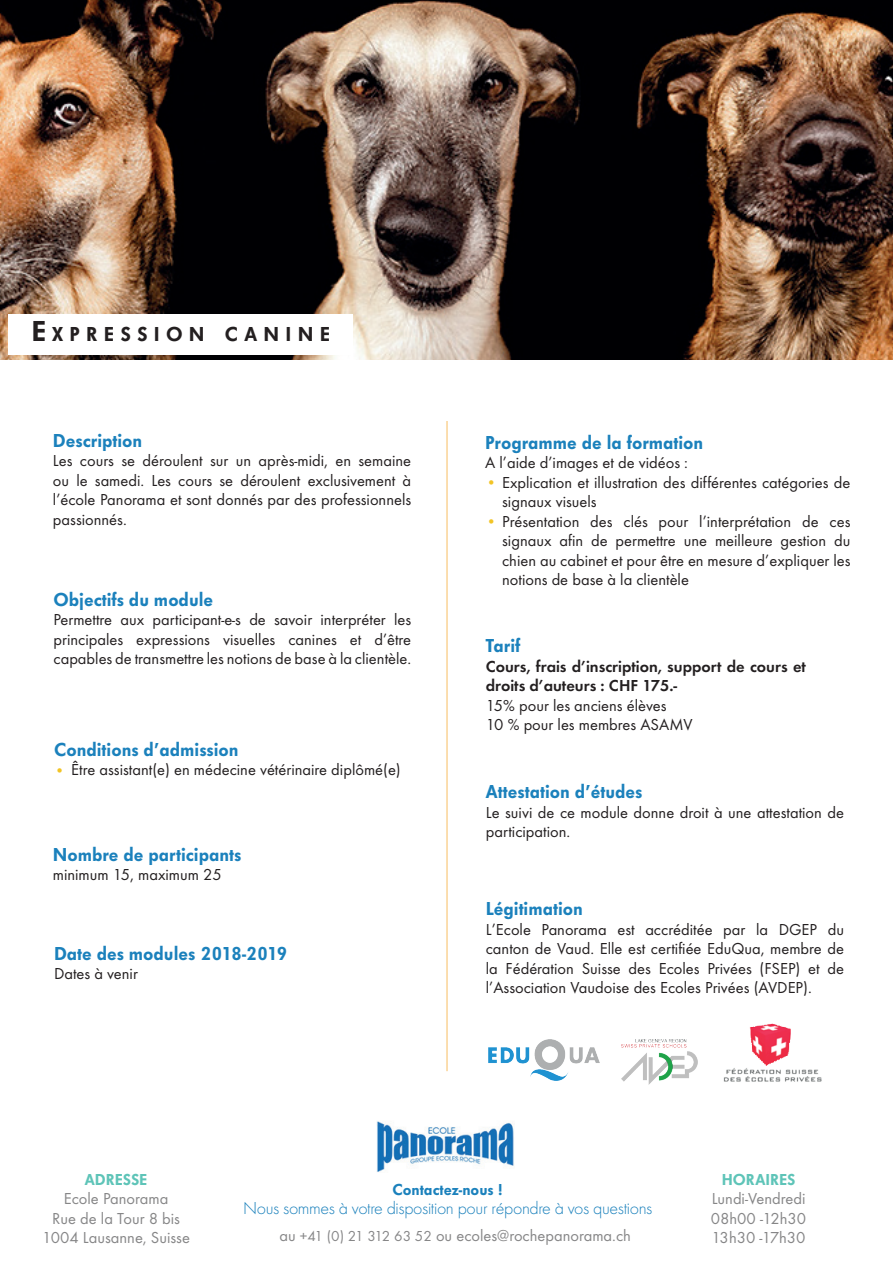
<style>
.page{position:relative;width:893px;height:1263px;background:#fff}
.page>*{position:absolute;margin:0;border:0;box-sizing:border-box;transform-origin:0 0}
.t1{font:800 21px "Futura EF";letter-spacing:.3em;color:#231f20}
.t2{font:800 19.5px "Futura EF";color:#1b81bc}
.t3{font:300 18px "Futura EF";letter-spacing:-.02em;color:#1b81bc}
.t4{font:16.5px/19.5px "Futura EF";color:#231f20;text-align:justify}
.t5{font:16.5px/19.5px "Futura EF";color:#868687;text-align:justify}
.t6{font:600 16.5px/19.5px "Futura EF";color:#231f20}
.t7{font:800 16.5px "Futura EF";color:#5ec4b8}
.t8{font:800 16.5px "Futura EF";color:#1b81bc}
.t9{font:16.5px "Minion Pro";color:#f2c425}
.s1{font-size:30px}
.s2{font-family:"Minion Pro";color:#f2c425}
.s3{font-size:15px}
</style>
<div class="page">
<img style="left:0;top:0;width:893px;height:359px">
<div style="left:8px;top:314px;width:345px;height:40px;background:#fff"></div>
<hr style="left:446px;top:421px;width:2px;height:650px;background:#fad396">
<img style="left:622px;top:1040px;width:75px;height:45px">
<img style="left:488px;top:1040px;width:111px;height:41px">
<img style="left:723px;top:1023px;width:99px;height:59px">
<img style="left:376px;top:1121px;width:139px;height:51px">
<p class="t1" style="left:31px;top:322px;width:298px"><span class="s1">E</span>XPRESSION CANINE</p>
<p class="t2" style="left:53px;top:428px;width:91px">Description</p>
<p class="t4" style="left:53px;top:451px;width:360px">Les cours se déroulent sur un après-midi, en semaine ou le samedi. Les cours se déroulent exclusivement à l’école Panorama et sont donnés par des professionnels passionnés.</p>
<p class="t2" style="left:54px;top:587px;width:161px">Objectifs du module</p>
<p class="t4" style="left:54px;top:610px;width:359px">Permettre aux participant-e-s de savoir interpréter les principales expressions visuelles canines et d’être capables de transmettre les notions de base à la clientèle.</p>
<p class="t2" style="left:54px;top:737px;width:186px">Conditions d’admission</p>
<p class="t4" style="left:56px;top:760px;width:346px"><span class="s2">•</span> Être assistant(e) en médecine vétérinaire diplômé(e)</p>
<p class="t2" style="left:53px;top:843px;width:190px">Nombre de participants</p>
<p class="t4" style="left:53px;top:865px;width:171px">minimum 15, maximum 25</p>
<p class="t2" style="left:54px;top:942px;width:235px">Date des modules 2018-2019</p>
<p class="t4" style="left:54px;top:964px;width:85px">Dates à venir</p>
<p class="t2" style="left:485px;top:430px;width:220px">Programme de la formation</p>
<p class="t4" style="left:502px;top:453px;width:350px;text-align:left;text-indent:-17px">A l’aide d’images et de vidéos :<br>Explication et illustration des différentes catégories de signaux visuels<br>Présentation des clés pour l’interprétation de ces signaux afin de permettre une meilleure gestion du chien au cabinet et pour être en mesure d’expliquer les notions de base à la clientèle</p>
<p class="t9" style="left:488px;top:469px;width:8px">•</p>
<p class="t9" style="left:488px;top:509px;width:8px">•</p>
<p class="t2" style="left:486px;top:634px;width:36px">Tarif</p>
<p class="t6" style="left:486px;top:656px;width:322px">Cours, frais d’inscription, support de cours et droits d’auteurs : CHF 175.-</p>
<p class="t4" style="left:486px;top:696px;width:208px">15% pour les anciens élèves<br>10 % pour les membres ASAMV</p>
<p class="t2" style="left:486px;top:780px;width:158px">Attestation d’études</p>
<p class="t4" style="left:486px;top:803px;width:360px">Le suivi de ce module donne droit à une attestation de participation.</p>
<p class="t2" style="left:486px;top:897px;width:99px">Légitimation</p>
<p class="t4" style="left:486px;top:919px;width:360px">L’Ecole Panorama est accréditée par la DGEP du canton de Vaud. Elle est certifiée EduQua, membre de la Fédération Suisse des Ecoles Privées (FSEP) et de l’Association Vaudoise des Ecoles Privées (AVDEP).</p>
<p class="t7" style="left:85px;top:1169px;width:64px">ADRESSE</p>
<p class="t5" style="left:42px;top:1189px;width:149px;text-align:center">Ecole Panorama<br>Rue de la Tour 8 bis<br>1004 Lausanne, Suisse</p>
<p class="t8" style="left:393px;top:1179px;width:112px">Contactez-nous !</p>
<p class="t3" style="left:243px;top:1198px;width:411px">Nous sommes à votre disposition pour répondre à vos questions</p>
<p class="t5" style="left:279px;top:1225px;width:353px">au <span class="s3">+41 (0) 21 312 63 52</span> ou ecoles@rochepanorama.ch</p>
<p class="t7" style="left:722px;top:1169px;width:75px">HORAIRES</p>
<p class="t5" style="left:711px;top:1189px;width:97px">Lundi-Vendredi 08h00 -12h30<br>13h30 -17h30</p>
</div>
